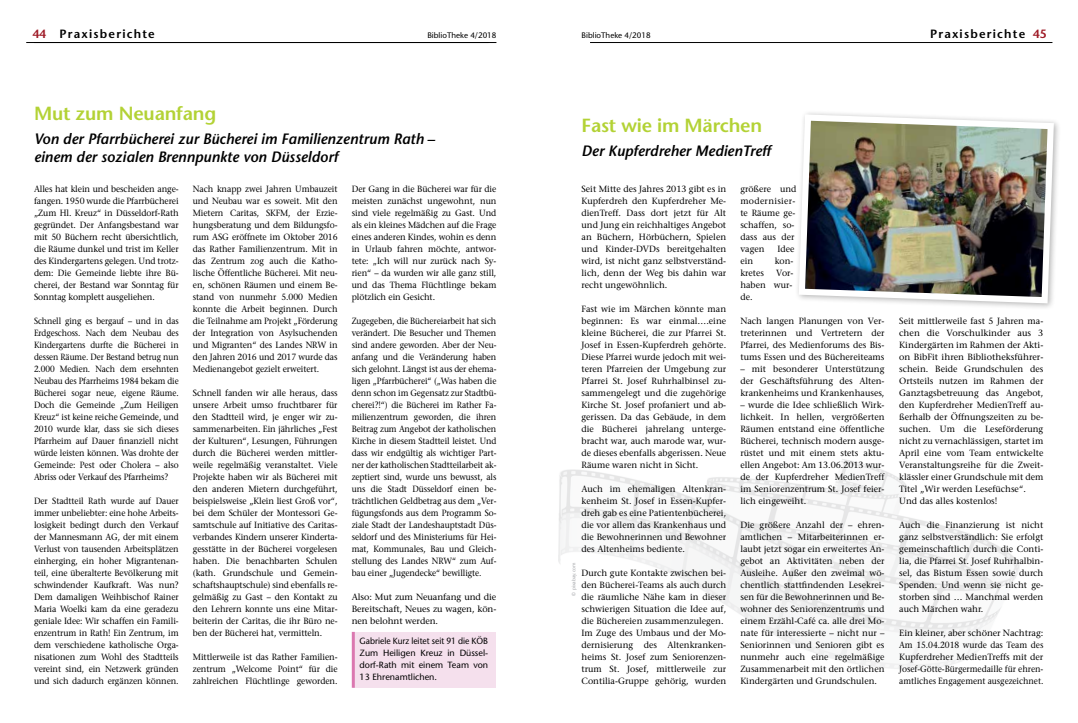
<style>
.page{position:relative;width:1078px;height:723px;background:#fff}
.page>*{position:absolute;margin:0;border:0;box-sizing:border-box;transform-origin:0 0}
.t1{font:600 19px "Stone Sans";letter-spacing:-.01em;color:#b3d235}
.t2{font:italic 600 15px/18px "Stone Sans";color:#000}
.t3{font:600 12px "Stone Sans";letter-spacing:.1em;color:#000}
.t4{font:600 12px "Stone Sans";color:#9e1925}
.t5{font:9px/12px "Stone Serif";color:#000;text-align:justify}
.t6{font:9px/12px "Stone Serif";color:#000;text-align:justify;scale:.95 1}
.t7{font:9px/12px "Stone Serif";color:#000;text-align:justify;scale:.92 1}
.t8{font:9px/12px "Stone Serif";color:#000;text-align:justify;scale:.93 1}
.t9{font:9px/12px "Stone Serif";color:#000;text-align:justify;scale:.94 1}
.t10{font:9px/12px "Stone Serif";color:#000;text-align:justify;scale:.9 1}
.t11{font:9px/12px "Stone Sans";color:#000;text-align:justify;scale:.94 1}
.t12{font:8px "Stone Sans";color:#000}
.t13{font:5px "Stone Sans";color:#a7a9ac}
.s1{color:#9e1925}
</style>
<div class="page">
<hr style="left:26px;top:42px;width:462px;height:1px;background:#000">
<hr style="left:34px;top:42px;width:462px;height:1px;background:#000">
<img style="left:558px;top:459px;width:461px;height:210px">
<hr style="left:590px;top:42px;width:462px;height:1px;background:#000">
<div style="left:352px;top:632px;width:143px;height:56px;background:#f5e0ed"></div>
<hr style="left:352px;top:632px;width:3px;height:56px;background:#db78b0">
<div style="left:794px;top:110px;width:267px;height:201px;background:#000;opacity:.3"></div>
<img style="left:795px;top:111px;width:261px;height:195px">
<h3 class="t3" style="left:32px;top:26px;width:124px"><span class="s1">44</span> Praxisberichte</h3>
<p class="t12" style="left:427px;top:30px;width:71px">BiblioTheke 4/2018</p>
<p class="t12" style="left:581px;top:30px;width:71px">BiblioTheke 4/2018</p>
<h3 class="t4" style="left:1032px;top:26px;width:15px">45</h3>
<h3 class="t3" style="left:929px;top:26px;width:97px">Praxisberichte</h3>
<h1 class="t1" style="left:34px;top:101px;width:184px">Mut zum Neuanfang</h1>
<h2 class="t2" style="left:34px;top:129px;width:402px">Von der Pfarrbücherei zur Bücherei im Familienzentrum Rath – einem der sozialen Brennpunkte von Düsseldorf</h2>
<p class="t6" style="left:34px;top:183px;width:154px">Alles hat klein und bescheiden ange&shy;fangen. 1950 wurde die Pfarrbücherei „Zum Hl. Kreuz“ in Düsseldorf-Rath gegründet. Der Anfangsbestand war mit 50 Büchern recht übersichtlich, die Räume dunkel und trist im Keller des Kindergartens gelegen. Und trotz&shy;dem: Die Gemeinde liebte ihre Bü&shy;cherei, der Bestand war Sonntag für Sonntag komplett ausgeliehen.</p>
<p class="t10" style="left:34px;top:315px;width:162px">Schnell ging es bergauf – und in das Erdgeschoss. Nach dem Neubau des Kindergartens durfte die Bücherei in dessen Räume. Der Bestand betrug nun 2.000 Medien. Nach dem ersehnten Neubau des Pfarrheims 1984 bekam die Bücherei sogar neue, eigene Räume.<br>Doch die Gemeinde „Zum Heiligen Kreuz“ ist keine reiche Gemeinde, und 2010 wurde klar, dass sie sich dieses Pfarrheim auf Dauer finanziell nicht würde leisten können. Was drohte der Gemeinde: Pest oder Cholera – also Abriss oder Verkauf des Pfarrheims?</p>
<p class="t8" style="left:34px;top:495px;width:157px">Der Stadtteil Rath wurde auf Dauer immer unbeliebter: eine hohe Arbeits&shy;losigkeit bedingt durch den Verkauf der Mannesmann AG, der mit einem Verlust von tausenden Arbeitsplätzen einherging, ein hoher Migrantenan&shy;teil, eine überalterte Bevölkerung mit schwindender Kaufkraft. Was nun?<br>Dem damaligen Weihbischof Rainer Maria Woelki kam da eine geradezu geniale Idee: Wir schaffen ein Famili&shy;enzentrum in Rath! Ein Zentrum, im dem verschiedene katholische Orga&shy;nisationen zum Wohl des Stadtteils vereint sind, ein Netzwerk gründen und sich dadurch ergänzen können.</p>
<p class="t9" style="left:193px;top:183px;width:155px">Nach knapp zwei Jahren Umbauzeit und Neubau war es soweit. Mit den Mietern Caritas, SKFM, der Erzie&shy;hungsberatung und dem Bildungsfo&shy;rum ASG eröffnete im Oktober 2016 das Rather Familienzentrum. Mit in das Zentrum zog auch die Katho&shy;lische Öffentliche Bücherei. Mit neu&shy;en, schönen Räumen und einem Be&shy;stand von nunmehr 5.000 Medien konnte die Arbeit beginnen. Durch die Teilnahme am Projekt „Förderung der Integration von Asylsuchenden und Migranten“ des Landes NRW in den Jahren 2016 und 2017 wurde das Medienangebot gezielt erweitert.</p>
<p class="t6" style="left:193px;top:387px;width:154px">Schnell fanden wir alle heraus, dass unsere Arbeit umso fruchtbarer für den Stadtteil wird, je enger wir zu&shy;sammenarbeiten. Ein jährliches „Fest der Kulturen“, Lesungen, Führungen durch die Bücherei werden mittler&shy;weile regelmäßig veranstaltet. Viele Projekte haben wir als Bücherei mit den anderen Mietern durchgeführt, beispielsweise „Klein liest Groß vor“, bei dem Schüler der Montessori Ge&shy;samtschule auf Initiative des Caritas&shy;verbandes Kindern unserer Kinderta&shy;gesstätte in der Bücherei vorgelesen haben. Die benachbarten Schulen (kath. Grundschule und Gemein&shy;schaftshauptschule) sind ebenfalls re&shy;gelmäßig zu Gast – den Kontakt zu den Lehrern konnte uns eine Mitar&shy;beiterin der Caritas, die ihr Büro ne&shy;ben der Bücherei hat, vermitteln.</p>
<p class="t6" style="left:193px;top:651px;width:154px">Mittlerweile ist das Rather Familien&shy;zentrum „Welcome Point“ für die zahlreichen Flüchtlinge geworden.</p>
<p class="t6" style="left:351px;top:183px;width:154px">Der Gang in die Bücherei war für die meisten zunächst ungewohnt, nun sind viele regelmäßig zu Gast. Und als ein kleines Mädchen auf die Frage eines anderen Kindes, wohin es denn in Urlaub fahren möchte, antwor&shy;tete: „Ich will nur zurück nach Sy&shy;rien“ – da wurden wir alle ganz still, und das Thema Flüchtlinge bekam plötzlich ein Gesicht.</p>
<p class="t7" style="left:351px;top:315px;width:159px">Zugegeben, die Büchereiarbeit hat sich verändert. Die Besucher und Themen sind andere geworden. Aber der Neu&shy;anfang und die Veränderung haben sich gelohnt. Längst ist aus der ehema&shy;ligen „Pfarrbücherei“ („Was haben die denn schon im Gegensatz zur Stadtbü&shy;cherei?!“) die Bücherei im Rather Fa&shy;milienzentrum geworden, die ihren Beitrag zum Angebot der katholischen Kirche in diesem Stadtteil leistet. Und dass wir endgültig als wichtiger Part&shy;ner der katholischen Stadtteilarbeit ak&shy;zeptiert sind, wurde uns bewusst, als uns die Stadt Düsseldorf einen be&shy;trächtlichen Geldbetrag aus dem „Ver&shy;fügungsfonds aus dem Programm So&shy;ziale Stadt der Landeshauptstadt Düs&shy;seldorf und des Ministeriums für Hei&shy;mat, Kommunales, Bau und Gleich&shy;stellung des Landes NRW“ zum Auf&shy;bau einer „Jugendecke“ bewilligte.</p>
<p class="t5" style="left:351px;top:591px;width:146px">Also: Mut zum Neuanfang und die Bereitschaft, Neues zu wagen, kön&shy;nen belohnt werden.</p>
<p class="t11" style="left:359px;top:635px;width:138px">Gabriele Kurz leitet seit 91 die KÖB Zum Heiligen Kreuz in Düssel&shy;dorf-Rath mit einem Team von 13 Ehrenamtlichen.</p>
<h1 class="t1" style="left:581px;top:114px;width:182px">Fast wie im Märchen</h1>
<h2 class="t2" style="left:581px;top:142px;width:190px">Der Kupferdreher MedienTreff</h2>
<p class="t5" style="left:581px;top:183px;width:146px">Seit Mitte des Jahres 2013 gibt es in Kupferdreh den Kupferdreher Me&shy;dienTreff. Dass dort jetzt für Alt und Jung ein reichhaltiges Angebot an Büchern, Hörbüchern, Spielen und Kinder-DVDs bereitgehalten wird, ist nicht ganz selbstverständ&shy;lich, denn der Weg bis dahin war recht ungewöhnlich.</p>
<p class="t5" style="left:581px;top:303px;width:146px">Fast wie im Märchen könnte man beginnen: Es war einmal….eine kleine Bücherei, die zur Pfarrei St.<br>Josef in Essen-Kupferdreh gehörte.<br>Diese Pfarrei wurde jedoch mit wei&shy;teren Pfarreien der Umgebung zur Pfarrei St. Josef Ruhrhalbinsel zu&shy;sammengelegt und die zugehörige Kirche St. Josef profaniert und ab&shy;gerissen. Da das Gebäude, in dem die Bücherei jahrelang unterge&shy;bracht war, auch marode war, wur&shy;de dieses ebenfalls abgerissen. Neue Räume waren nicht in Sicht.</p>
<p class="t5" style="left:581px;top:483px;width:146px">Auch im ehemaligen Altenkran&shy;kenheim St. Josef in Essen-Kupfer&shy;dreh gab es eine Patientenbücherei, die vor allem das Krankenhaus und die Bewohnerinnen und Bewohner des Altenheims bediente.</p>
<p class="t5" style="left:581px;top:567px;width:146px;text-align:left">Durch gute Kontakte zwischen bei&shy;den Bücherei-Teams als auch durch die räumliche Nähe kam in dieser schwierigen Situation die Idee auf, die Büchereien zusammenzulegen.<br>Im Zuge des Umbaus und der Mo&shy;dernisierung des Altenkranken&shy;heims St. Josef zum Seniorenzen&shy;trum St. Josef, mittlerweile zur Contilia-Gruppe gehörig, wurden</p>
<p class="t13" style="left:570px;top:595px;width:34px;rotate:-90deg">© pixabay.com</p>
<p class="t5" style="left:740px;top:183px;width:58px;text-align:left">größere und modernisier&shy;te Räume ge&shy;schaffen, so&shy;dass aus der vagen</p>
<p class="t5" style="left:777px;top:243px;width:18px">Idee</p>
<p class="t5" style="left:740px;top:255px;width:14px">ein</p>
<p class="t5" style="left:774px;top:255px;width:20px">kon-</p>
<p class="t5" style="left:740px;top:267px;width:25px">kretes</p>
<p class="t5" style="left:740px;top:267px;width:55px;text-indent:36px">Vor&shy;haben wur&shy;de.</p>
<p class="t5" style="left:740px;top:315px;width:146px">Nach langen Planungen von Ver&shy;treterinnen und Vertretern der Pfarrei, des Medienforums des Bis&shy;tums Essen und des Büchereiteams</p>
<p class="t5" style="left:740px;top:363px;width:146px">– mit besonderer Unterstützung der Geschäftsführung des Alten&shy;krankenheims und Krankenhauses,</p>
<p class="t5" style="left:740px;top:399px;width:146px">– wurde die Idee schließlich Wirk&shy;lichkeit. In hellen, vergrößerten Räumen entstand eine öffentliche Bücherei, technisch modern ausge&shy;rüstet und mit einem stets aktu&shy;ellen Angebot: Am 13.06.2013 wur&shy;de der Kupferdreher MedienTreff im Seniorenzentrum St. Josef feier&shy;lich eingeweiht.</p>
<p class="t5" style="left:740px;top:519px;width:146px">Die größere Anzahl der – ehren&shy;amtlichen – Mitarbeiterinnen er&shy;laubt jetzt sogar ein erweitertes An&shy;gebot an Aktivitäten neben der Ausleihe. Außer den zweimal wö&shy;chentlich stattfindenden Lesekrei&shy;sen für die Bewohnerinnen und Be&shy;wohner des Seniorenzentrums und einem Erzähl-Café ca. alle drei Mo&shy;nate für interessierte – nicht nur – Seniorinnen und Senioren gibt es nunmehr auch eine regelmäßige Zusammenarbeit mit den örtlichen Kindergärten und Grundschulen.</p>
<p class="t5" style="left:899px;top:315px;width:146px;text-align:left">Seit mittlerweile fast 5 Jahren ma&shy;chen die Vorschulkinder aus 3<br>Kindergärten im Rahmen der Akti&shy;on BibFit ihren Bibliotheksführer&shy;schein. Beide Grundschulen des<br>Ortsteils nutzen im Rahmen der<br>Ganztagsbetreuung das Angebot, den Kupferdreher MedienTreff au&shy;ßerhalb der Öffnungszeiten zu be&shy;suchen. Um die Leseförderung nicht zu vernachlässigen, startet im<br>April eine vom Team entwickelte<br>Veranstaltungsreihe für die Zweit&shy;klässler einer Grundschule mit dem<br>Titel „Wir werden Lesefüchse“.<br>Und das alles kostenlos!</p>
<p class="t5" style="left:899px;top:519px;width:146px">Auch die Finanzierung ist nicht ganz selbstverständlich: Sie erfolgt gemeinschaftlich durch die Conti&shy;lia, die Pfarrei St. Josef Ruhrhalbin&shy;sel, das Bistum Essen sowie durch Spenden. Und wenn sie nicht ge&shy;storben sind … Manchmal werden auch Märchen wahr.</p>
<p class="t5" style="left:899px;top:627px;width:146px">Ein kleiner, aber schöner Nachtrag:<br>Am 15.04.2018 wurde das Team des Kupferdreher MedienTreffs mit der Josef-Götte-Bürgermedaille für ehren&shy;amtliches Engagement ausgezeichnet.</p>
</div>
